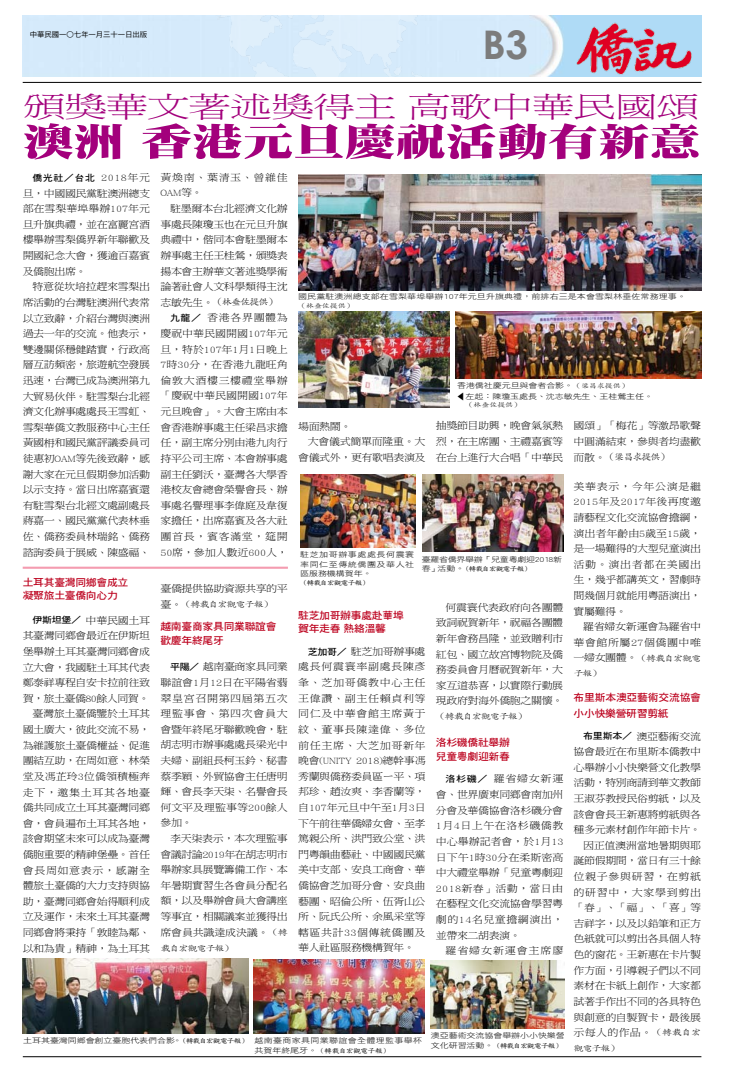
<style>
.page{position:relative;width:738px;height:1078px;background:#fff}
.page>*{position:absolute;margin:0;border:0;box-sizing:border-box;transform-origin:0 0}
.t1{font:700 39.4px "Century Gothic";color:#7c7c7c}
.t2{font:38.2px "DF Ming Std W12";letter-spacing:-.005em;color:#a3007c;scale:1.33 1}
.t3{font:28.7px "DF Ming Std W3";letter-spacing:-.04em;color:#a3007c;scale:1.5 1}
.t4{font:10.2px/13.6px "DF Hei Std W7";letter-spacing:-.025em;color:#bc001d;scale:1.06 1}
.t5{font:9.9px/15.6px "DF Ming Std W3";letter-spacing:-.04em;color:#000;text-align:justify;scale:1.11 1}
.t6{font:9.9px/15.6px "DF Ming Std W3";letter-spacing:.045em;color:#000;text-align:right;scale:1.11 1}
.t7{font:9.9px/15.6px "DF Ming Std W3";letter-spacing:.055em;color:#000;scale:1.11 1}
.t8{font:9.9px "DF Ming Std W3";letter-spacing:.08em;color:#000;scale:1.11 1}
.t9{font:9px "DF Kai Shu Std W3";letter-spacing:-.1em;color:#000;scale:1.11 1}
.t10{font:9px "DF Hei Std W7";color:#000;scale:1.11 1}
.t11{font:8px/15.6px "DF Kai Shu Std W3";letter-spacing:-.1em;color:#000;scale:1.25 1}
.t12{font:7.2px/9.5px "DF Hei Std W3";letter-spacing:.01em;color:#000;text-align:justify;scale:1.25 1}
.t13{font:7.2px/10.5px "DF Hei Std W3";letter-spacing:-.01em;color:#000;scale:1.25 1}
.t14{font:7.2px "DF Hei Std W3";letter-spacing:.035em;color:#000;scale:1.25 1}
.t15{font:7.2px "DF Hei Std W3";letter-spacing:-.035em;color:#000;scale:1.25 1}
.t16{font:7.2px "DF Hei Std W5";letter-spacing:-.01em;color:#000}
.t17{font:6.4px "DF Biao Kai Shu Std W5";letter-spacing:-.14em;color:#000;scale:1.25 1}
.t18{font:6.4px "DF Biao Kai Shu Std W5";letter-spacing:-.1em;color:#000;scale:1.25 1}
.t19{font:6.4px "DF Kai Shu Std W3";letter-spacing:-.01em;color:#000;scale:1.25 1}
.s1{font-family:"DF Ming Std W3";font-size:9.9px}
.s2{font-family:"DF Hei Std W7";font-size:9px}
.s3{font-family:"Ming Li U"}
.s4{font-family:"DF Kai Shu Std W3";font-size:6.4px}
.s5{font-family:"DF Kai Shu Std W3";font-size:8px}
.s6{font-family:"DF Hei Std W3";font-size:7.2px}
.s7{font-family:"DF Biao Kai Shu Std W5";font-size:6.4px}
</style>
<div class="page">
<img style="left:23px;top:16px;width:677px;height:60px">
<hr style="left:23px;top:1056px;width:677px;height:1px;background:#000">
<img style="left:215px;top:16px;width:219px;height:61px">
<hr style="left:23px;top:82px;width:678px;height:1px;background:#000">
<img style="left:572px;top:18px;width:123px;height:59px">
<img style="left:298px;top:174px;width:402px;height:116px">
<img style="left:298px;top:311px;width:151px;height:96px">
<img style="left:455px;top:311px;width:245px;height:67px">
<hr style="left:23px;top:566px;width:265px;height:2px;background:#f49cb0">
<img style="left:23px;top:958px;width:225px;height:74px">
<img style="left:253px;top:959px;width:171px;height:74px">
<img style="left:300px;top:474px;width:115px;height:73px">
<img style="left:422px;top:474px;width:141px;height:77px">
<img style="left:430px;top:960px;width:134px;height:68px">
<p class="t16" style="left:30px;top:31px;width:119px">中華民國一○七年一月三十一日出版</p>
<h1 class="t1" style="left:482px;top:15px;width:47px">B3</h1>
<h3 class="t3" style="left:23px;top:91px;width:452px">頒獎華文著述獎得主 高歌中華民國頌</h3>
<h2 class="t2" style="left:23px;top:121px;width:510px">澳洲 香港元旦慶祝活動有新意</h2>
<p class="t7" style="left:160px;top:169px;width:116px">黃煥南、葉清玉、曾維佳<br>OAM等。</p>
<p class="t5" style="left:160px;top:200px;width:116px;text-indent:10px">駐墨爾本台北經濟文化辦事處長陳瓊玉也在元旦升旗典禮中，偕同本會駐墨爾本辦事處主任王桂鶯，頒獎表揚本會主辦華文著述獎學術論著社會人文科學類得主沈</p>
<p class="t9" style="left:160px;top:297px;width:107px"><span class="s1">志敏先生。</span>（林垂佐提供）</p>
<p class="t5" style="left:160px;top:310px;width:116px;text-indent:10px"><span class="s2">九龍／</span> 香港各界團體為慶祝中華民國開國107年元旦，特於107年1月1日晚上7時30分，在香港九龍旺角倫敦大酒樓三樓禮堂舉辦「慶祝中華民國開國107年元旦晚會」。大會主席由本會香港辦事處主任梁昌求擔任，副主席分別由港九肉行持平公司主席、本會辦事處副主任劉沃，臺灣各大學香港校友會總會榮譽會長、辦事處名譽理事李偉庭及韋復家擔任，出席嘉賓及各大社團首長，賓客滿堂，筵開50席，參加人數近600人，</p>
<p class="t10" style="left:32px;top:172px;width:108px">僑光社／台北 <span class="s1">2018年元</span></p>
<p class="t5" style="left:23px;top:185px;width:116px">旦，中國國民黨駐澳洲總支部在雪梨華埠舉辦107年元旦升旗典禮，並在富麗宮酒樓舉辦雪梨僑界新年聯歡及開國紀念大會，獲逾百嘉賓及僑胞出席。</p>
<p class="t5" style="left:23px;top:279px;width:116px;text-indent:10px">特意從坎培拉趕來雪梨出席活動的台灣駐澳洲代表常以立致辭，介紹台灣與澳洲過去一年的交流。他表示，雙邊關係穩健踏實，行政高層互訪頻密，旅遊航空發展迅速，台灣已成為澳洲第九大貿易伙伴。駐雪梨台北經濟文化辦事處處長王雪虹、雪梨華僑文教服務中心主任黃國<span class="s3">枏</span>和國民黨評議委員司徒惠初OAM等先後致辭，感謝大家在元旦假期參加活動以示支持。當日出席嘉賓還有駐雪梨台北經文處副處長蔣嘉一、國民黨黨代表林垂佐、僑務委員林瑞銘、僑務諮詢委員于展威、陳盛福、</p>
<p class="t12" style="left:298px;top:292px;width:311px">國民黨駐澳洲總支部在雪梨華埠舉辦107年元旦升旗典禮，前排右三是本會雪梨林垂佐常務理事。</p>
<p class="t19" style="left:298px;top:302px;width:46px">（林垂佐提供）</p>
<p class="t13" style="left:465px;top:380px;width:151px;text-indent:-9px">香港僑社慶元旦與會者合影。<span class="s4">（梁昌求提供）<br></span>左起：陳瓊玉處長、沈志敏先生、王桂鶯主任。</p>
<p class="t19" style="left:465px;top:401px;width:46px">（林垂佐提供）</p>
<p class="t12" style="left:455px;top:401px;width:9px;rotate:-90deg">▲</p>
<p class="t5" style="left:435px;top:418px;width:116px">抽獎節目助興，晚會氣氛熱烈，在主席團、主禮嘉賓等在台上進行大合唱「中華民</p>
<p class="t5" style="left:573px;top:418px;width:116px">國頌」「梅花」等激昂歌聲中圓滿結束，參與者均盡歡</p>
<p class="t5" style="left:298px;top:418px;width:49px">場面熱鬧。</p>
<p class="t5" style="left:307px;top:434px;width:108px">大會儀式簡單而隆重。大</p>
<p class="t5" style="left:298px;top:449px;width:116px">會儀式外，更有歌唱表演及</p>
<p class="t9" style="left:573px;top:452px;width:88px"><span class="s1">而散。</span>（梁昌求提供）</p>
<p class="t5" style="left:573px;top:478px;width:116px">美華表示，今年公演是繼2015年及2017年後再度邀請藝程文化交流協會擔綱，演出者年齡由5歲至15歲，是一場難得的大型兒童演出活動。演出者都在美國出生，幾乎都講英文，習劇時間幾個月就能用粵語演出，實屬難得。</p>
<p class="t6" style="left:573px;top:618px;width:116px">羅省婦女新運會為羅省中華會館所屬27個僑團中唯</p>
<p class="t11" style="left:573px;top:649px;width:103px"><span class="s1">一婦女團體。</span>（轉載自宏觀電子報）</p>
<p class="t4" style="left:573px;top:689px;width:122px;line-height:15.6px">布里斯本澳亞藝術交流協會小小快樂營研習剪紙</p>
<p class="t5" style="left:573px;top:727px;width:116px;text-align:right"><span class="s2">布里斯本／</span> 澳亞藝術交流協會最近在布里斯本僑教中心舉辦小小快樂營文化教學活動，特別商請到華文教師王淑芬教授民俗剪紙，以及該會會長王新惠將剪紙與各種多元素材創作年節卡片。因正值澳洲當地暑期與耶誕節假期間，當日有三十餘位親子參與研習，在剪紙的研習中，大家學到剪出「春」、「福」、「喜」等吉祥字，以及以鉛筆和正方色紙就可以剪出各具個人特色的窗花。王新惠在卡片製作方面，引導親子們以不同素材在卡紙上創作，大家都試著手作出不同的各具特色與創意的自製賀卡，最後展示每人的作品。<span class="s5">（轉載自宏</span></p>
<p class="t11" style="left:573px;top:1039px;width:38px">觀電子報）</p>
<p class="t12" style="left:300px;top:549px;width:93px">駐芝加哥辦事處處長何震寰率同仁至傳統僑團及華人社區服務機構賀年。</p>
<p class="t17" style="left:300px;top:579px;width:57px">（轉載自宏觀電子報）</p>
<p class="t15" style="left:421px;top:555px;width:114px">臺羅省僑界舉辦「兒童粵劇迎2018新</p>
<p class="t17" style="left:421px;top:565px;width:89px"><span class="s6">春」活動。</span>（轉載自宏觀電子報）</p>
<p class="t4" style="left:23px;top:575px;width:101px">土耳其臺灣同鄉會成立凝聚旅土臺僑向心力</p>
<p class="t5" style="left:23px;top:612px;width:116px;text-align:right"><span class="s2">伊斯坦堡／</span> 中華民國土耳其臺灣同鄉會最近在伊斯坦堡舉辦土耳其臺灣同鄉會成立大會，我國駐土耳其代表鄭泰祥專程自安卡拉前往致賀，旅土臺僑80餘人同賀。臺灣旅土臺僑鑒於土耳其國土廣大，彼此交流不易，為維護旅土臺僑權益、促進團結互助，在周如意、林榮堂及馮芷玲3位僑領積極奔走下，邀集土耳其各地臺僑共同成立土耳其臺灣同鄉會，會員遍布土耳其各地，該會期望未來可以成為臺灣僑胞重要的精神堡壘。首任會長周如意表示，感謝全體旅土臺僑的大力支持與協助，臺灣同鄉會始得順利成立及運作，未來土耳其臺灣同鄉會將秉持「敦睦為鄰、以和為貴」精神，為土耳其</p>
<p class="t5" style="left:160px;top:580px;width:116px">臺僑提供協助資源共享的平</p>
<p class="t11" style="left:160px;top:596px;width:91px"><span class="s1">臺。</span>（轉載自宏觀電子報）</p>
<p class="t4" style="left:160px;top:619px;width:111px">越南臺商家具同業聯誼會歡慶年終尾牙</p>
<p class="t5" style="left:160px;top:658px;width:116px;text-indent:10px"><span class="s2">平陽／</span> 越南臺商家具同業聯誼會1月12日在平陽省翡翠皇宮召開第四屆第五次理監事會、第四次會員大會暨年終尾牙聯歡晚會，駐胡志明市辦事處處長梁光中夫婦、副組長柯玉鈐、秘書蔡季穎、外貿協會主任唐明輝、會長李天柒、名譽會長何文平及理監事等200餘人參加。</p>
<p class="t5" style="left:160px;top:830px;width:116px;text-indent:10px">李天柒表示，本次理監事會議討論2019年在胡志明市舉辦家具展覽籌備工作、本年暑期實習生各會員分配名額，以及舉辦會員大會講座等事宜，相關議案並獲得出席會員共識達成決議。<span class="s5">（轉</span></p>
<p class="t11" style="left:160px;top:939px;width:60px">載自宏觀電子報）</p>
<p class="t5" style="left:435px;top:599px;width:116px;text-indent:10px">何震寰代表政府向各團體致詞祝賀新年，祝福各團體新年會務昌隆，並致贈利市紅包、國立故宮博物院及僑務委員會月曆祝賀新年，大家互道恭喜，以實際行動展現政府對海外僑胞之關懷。</p>
<p class="t11" style="left:435px;top:708px;width:74px">（轉載自宏觀電子報）</p>
<p class="t4" style="left:435px;top:735px;width:71px">洛杉磯僑社舉辦兒童粵劇迎新春</p>
<p class="t5" style="left:435px;top:770px;width:116px;text-indent:10px"><span class="s2">洛杉磯／</span> 羅省婦女新運會、世界廣東同鄉會南加州分會及華僑協會洛杉磯分會1月4日上午在洛杉磯僑教中心舉辦記者會，於1月13日下午1時30分在柔斯密高中大禮堂舉辦「兒童粵劇迎2018新春」活動，當日由在藝程文化交流協會學習粵劇的14名兒童擔綱演出，並帶來二胡表演。</p>
<p class="t8" style="left:445px;top:945px;width:108px">羅省婦女新運會主席廖</p>
<p class="t4" style="left:298px;top:608px;width:101px">駐芝加哥辦事處赴華埠賀年走春 熱絡溫馨</p>
<p class="t5" style="left:298px;top:643px;width:116px;text-indent:10px"><span class="s2">芝加哥／</span> 駐芝加哥辦事處處長何震寰率副處長陳彥夆、芝加哥僑教中心主任王偉讚、副主任賴貞利等同仁及中華會館主席黃于紋、董事長陳達偉、多位前任主席、大芝加哥新年晚會(UNITY 2018)總幹事馮秀蘭與僑務委員區ㄧ平、項邦珍、趙汝爽、李香蘭等，自107年元旦中午至1月3日下午前往華僑婦女會、至孝篤親公所、洪門致公堂、洪門粵韻曲藝社、中國國民黨美中支部、安良工商會、華僑協會芝加哥分會、安良曲藝團、昭倫公所、伍胥山公所、阮氏公所、余風采堂等轄區共計33個傳統僑團及華人社區服務機構賀年。</p>
<p class="t13" style="left:430px;top:1030px;width:108px">澳亞藝術交流協會舉辦小小快樂營</p>
<p class="t17" style="left:430px;top:1041px;width:107px"><span class="s6">文化研習活動。</span>（轉載自宏觀電子報）</p>
<p class="t14" style="left:23px;top:1036px;width:320px">土耳其臺灣同鄉會創立臺胞代表們合影。<span class="s7">（轉載自宏觀電子報）</span> 越南臺商家具同業聯誼會全體理監事舉杯</p>
<p class="t18" style="left:254px;top:1046px;width:110px"><span class="s6">共賀年終尾牙。</span>（轉載自宏觀電子報）</p>
</div>
